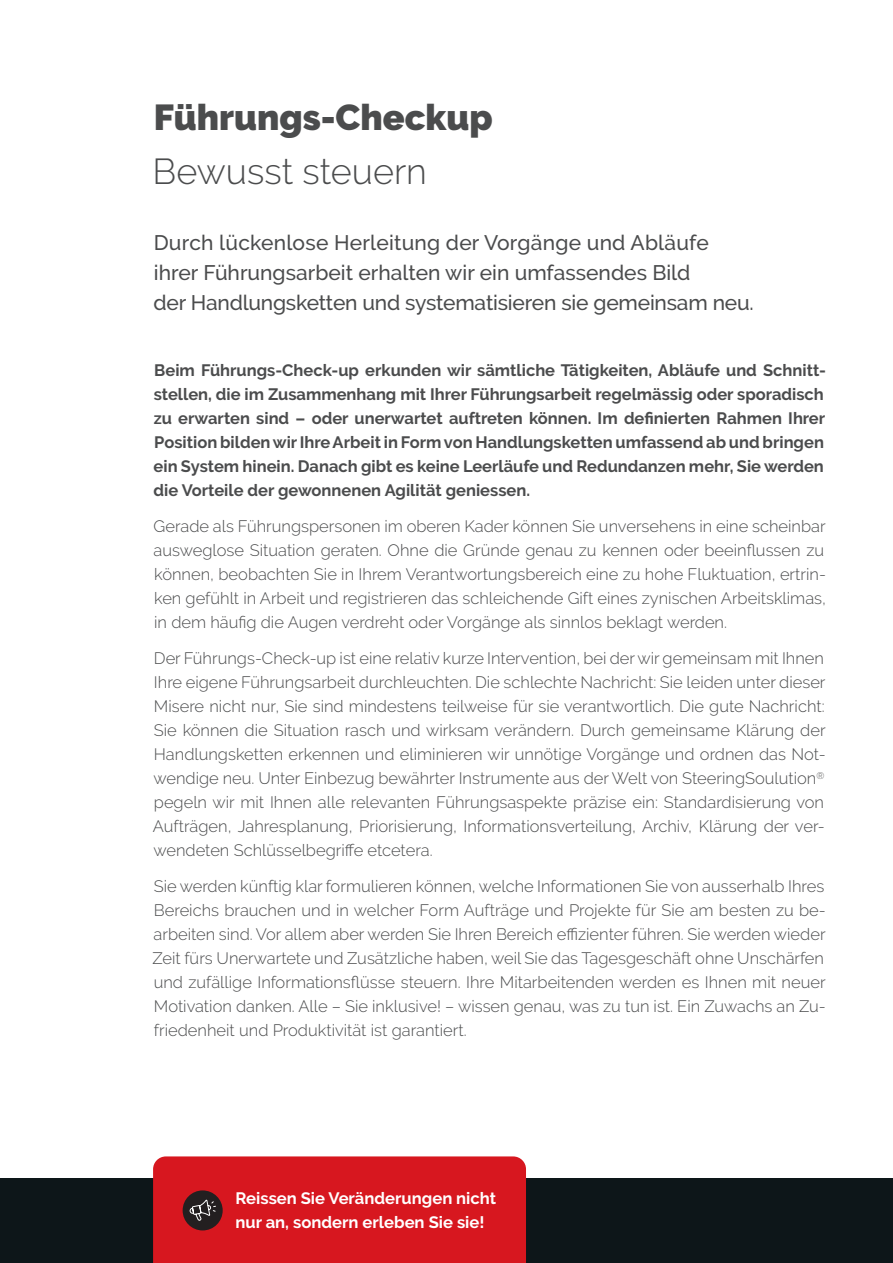
<style>
.page{position:relative;width:893px;height:1263px;background:#fff}
.page>*{position:absolute;margin:0;border:0;box-sizing:border-box;transform-origin:0 0}
.Haupttitel{font:900 36px "Raleway";color:#4b4c4d}
.Haupttitel-2{font:300 36px "Raleway";color:#4b4c4d}
.Titel{font:500 21px/30px "Raleway";color:#4b4c4d}
.Grundtext{font:300 16.5px/24px "Raleway";color:#4b4c4d;text-align:justify}
.Grundtext-2{font:700 16.5px/24px "Raleway";color:#4b4c4d}
.Grundtext-3{font:700 16.5px/24px "Raleway";color:#fff}
</style>
<div class="page">
<div style="left:0;top:1178px;width:893px;height:85px;background:#0d1619"></div>
<div style="left:153px;top:1156px;width:373px;height:107px;background:#d7171f"></div>
<p class="Haupttitel" style="left:154px;top:97px;width:340px">Führungs-Checkup</p>
<p class="Haupttitel-2" style="left:153px;top:151px;width:276px">Bewusst steuern</p>
<p class="Titel" style="left:154px;top:228px;width:602px">Durch lückenlose Herleitung der Vorgänge und Abläufe ihrer Führungsarbeit erhalten wir ein umfassendes Bild<br>der Handlungsketten und systematisieren sie gemeinsam neu.</p>
<p class="Grundtext-2" style="left:154px;top:359px;width:674px">Beim Führungs-Check-up erkunden wir sämtliche Tätigkeiten, Abläufe und Schnitt&shy;stellen, die im Zusammenhang mit Ihrer Führungsarbeit regelmässig oder sporadisch zu erwarten sind – oder unerwartet auftreten können. Im definierten Rahmen Ihrer Position bilden wir Ihre Arbeit in Form von Handlungsketten umfassend ab und bringen ein System hinein. Danach gibt es keine Leerläufe und Redundanzen mehr, Sie werden die Vorteile der gewonnenen Agilität geniessen.</p>
<p class="Grundtext" style="left:154px;top:514px;width:674px">Gerade als Führungspersonen im oberen Kader können Sie unversehens in eine scheinbar ausweglose Situation geraten. Ohne die Gründe genau zu kennen oder beeinflussen zu können, beobachten Sie in Ihrem Verantwortungsbereich eine zu hohe Fluktuation, ertrin&shy;ken gefühlt in Arbeit und registrieren das schleichende Gift eines zynischen Arbeitsklimas, in dem häufig die Augen verdreht oder Vorgänge als sinnlos beklagt werden.</p>
<p class="Grundtext" style="left:153px;top:646px;width:674px">Der Führungs-Check-up ist eine relativ kurze Intervention, bei der wir gemeinsam mit Ihnen Ihre eigene Führungsarbeit durchleuchten. Die schlechte Nachricht: Sie leiden unter dieser Misere nicht nur, Sie sind mindestens teilweise für sie verantwortlich. Die gute Nachricht:<br>Sie können die Situation rasch und wirksam verändern. Durch gemeinsame Klärung der Handlungsketten erkennen und eliminieren wir unnötige Vorgänge und ordnen das Not&shy;wendige neu. Unter Einbezug bewährter Instrumente aus der Welt von SteeringSoulution<sup>® </sup>pegeln wir mit Ihnen alle relevanten Führungsaspekte präzise ein: Standardisierung von Aufträgen, Jahresplanung, Priorisierung, Informationsverteilung, Archiv, Klärung der ver&shy;wendeten Schlüsselbegriffe etcetera.</p>
<p class="Grundtext" style="left:152px;top:874px;width:675px">Sie werden künftig klar formulieren können, welche Informationen Sie von ausserhalb Ihres Bereichs brauchen und in welcher Form Aufträge und Projekte für Sie am besten zu be&shy;arbeiten sind. Vor allem aber werden Sie Ihren Bereich effizienter führen. Sie werden wieder Zeit fürs Unerwartete und Zusätzliche haben, weil Sie das Tagesgeschäft ohne Unschärfen und zufällige Informationsflüsse steuern. Ihre Mitarbeitenden werden es Ihnen mit neuer Motivation danken. Alle – Sie inklusive! – wissen genau, was zu tun ist. Ein Zuwachs an Zu&shy;friedenheit und Produktivität ist garantiert.</p>
<p class="Grundtext-3" style="left:235px;top:1187px;width:262px">Reissen Sie Veränderungen nicht nur an, sondern erleben Sie sie!</p>
</div>
